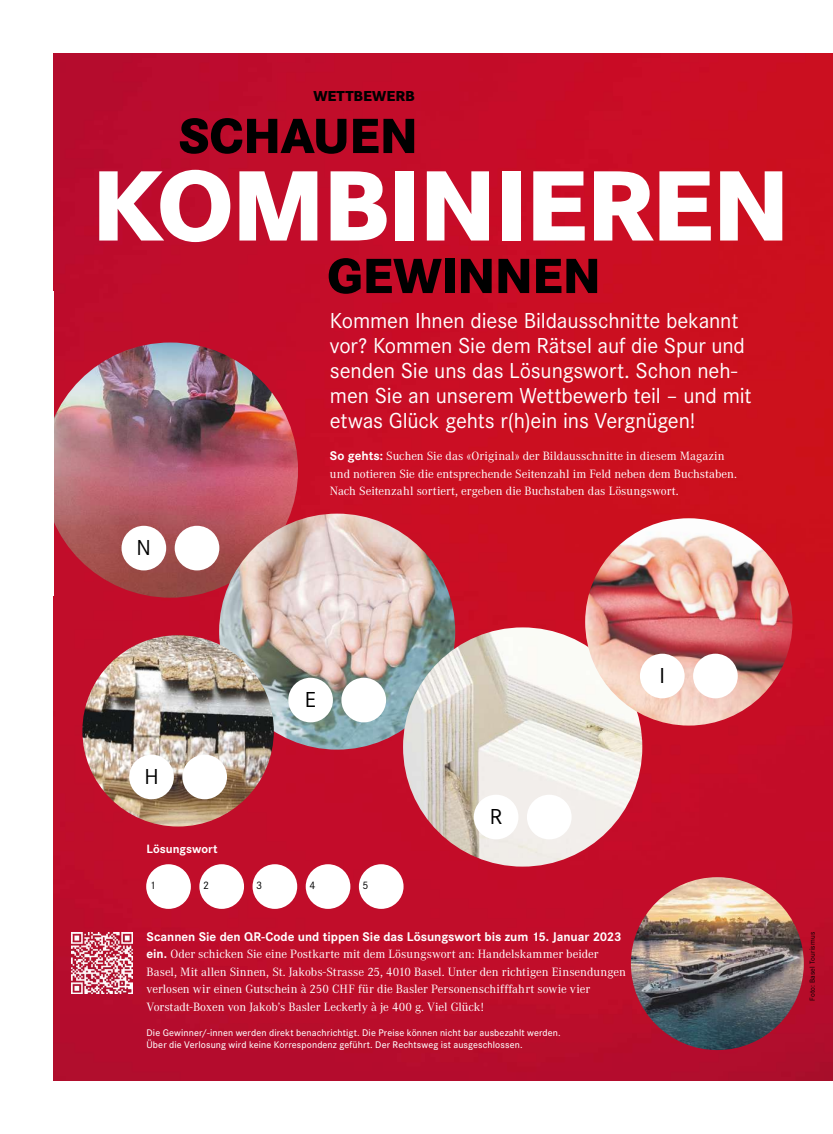
<style>
.page{position:relative;width:833px;height:1134px;background:#fff}
.page>*{position:absolute;margin:0;border:0;box-sizing:border-box;transform-origin:0 0}
.t1{font:800 103.75px "Corporate S Pro";letter-spacing:-.025em;color:#fff}
.t2{font:800 51.25px "Corporate S Pro";letter-spacing:-.015em;color:#000}
.t3{font:22.5px/25px "Corporate S Pro";letter-spacing:-.005em;color:#fff}
.t4{font:22.5px "Corporate S Pro";color:#000}
.t5{font:800 15px "Corporate S Pro";letter-spacing:-.005em;color:#000}
.t6{font:700 13.12px "Corporate S Pro";color:#fff}
.t7{font:12.5px/17.5px "Corporate A Pro";letter-spacing:-.005em;color:#fff}
.t8{font:700 12.5px "Corporate S Pro";color:#fff}
.t9{font:11.25px "Corporate S Pro";color:#000}
.t10{font:500 10px/12.5px "Corporate S Pro";letter-spacing:.01em;color:#fff}
.t11{font:7.5px "Corporate S Pro";letter-spacing:.02em;color:#000}
.s1{font-family:"Corporate S Pro";font-weight:700;font-size:13.12px}
</style>
<div class="page">
<img style="left:53px;top:53px;width:780px;height:1028px">
<img style="left:43px;top:342px;width:255px;height:256px;border-radius:128px">
<div style="left:121px;top:526px;width:45px;height:44px;background:#fff;border-radius:50%"></div>
<div style="left:175px;top:526px;width:44px;height:44px;background:#fff;border-radius:50%"></div>
<div style="left:146px;top:864px;width:45px;height:45px;background:#fff;border-radius:50%"></div>
<div style="left:199px;top:864px;width:45px;height:45px;background:#fff;border-radius:50%"></div>
<div style="left:252px;top:864px;width:45px;height:45px;background:#fff;border-radius:50%"></div>
<div style="left:306px;top:864px;width:44px;height:45px;background:#fff;border-radius:50%"></div>
<div style="left:359px;top:864px;width:44px;height:45px;background:#fff;border-radius:50%"></div>
<div style="left:0;top:291px;width:53px;height:305px;background:#fff"></div>
<img style="left:219px;top:514px;width:236px;height:236px;border-radius:118px">
<div style="left:288px;top:678px;width:45px;height:44px;background:#fff;border-radius:50%"></div>
<div style="left:341px;top:678px;width:45px;height:44px;background:#fff;border-radius:50%"></div>
<img style="left:82px;top:635px;width:192px;height:191px;border-radius:96px">
<div style="left:129px;top:755px;width:45px;height:44px;background:#fff;border-radius:50%"></div>
<div style="left:182px;top:755px;width:45px;height:44px;background:#fff;border-radius:50%"></div>
<img style="left:403px;top:627px;width:239px;height:240px;border-radius:120px">
<div style="left:474px;top:795px;width:44px;height:44px;background:#fff;border-radius:50%"></div>
<div style="left:527px;top:795px;width:44px;height:44px;background:#fff;border-radius:50%"></div>
<img style="left:585px;top:518px;width:207px;height:207px;border-radius:104px">
<div style="left:640px;top:654px;width:44px;height:44px;background:#fff;border-radius:50%"></div>
<div style="left:693px;top:654px;width:44px;height:44px;background:#fff;border-radius:50%"></div>
<img style="left:631px;top:877px;width:172px;height:173px;border-radius:86px">
<img style="left:72px;top:933px;width:60px;height:60px">
<p class="t5" style="left:313px;top:83px;width:103px">WETTBEWERB</p>
<h2 class="t2" style="left:178px;top:94px;width:241px">SCHAUEN</h2>
<h1 class="t1" style="left:91px;top:122px;width:700px">KOMBINIEREN</h1>
<h2 class="t2" style="left:327px;top:234px;width:275px">GEWINNEN</h2>
<h3 class="t4" style="left:137px;top:531px;width:16px">N</h3>
<h3 class="t3" style="left:330px;top:306px;width:423px">Kommen Ihnen diese Bildausschnitte bekannt vor? Kommen Sie dem Rätsel auf die Spur und senden Sie uns das Lösungswort. Schon neh&shy;men Sie an unserem Wettbewerb teil – und mit etwas Glück gehts r(h)ein ins Vergnügen!</h3>
<p class="t7" style="left:330px;top:447px;width:408px"><span class="s1">So gehts:</span> Suchen Sie das «Original» der Bildausschnitte in diesem Magazin und notieren Sie die entsprechende Seitenzahl im Feld neben dem Buchstaben.<br>Nach Seitenzahl sortiert, ergeben die Buchstaben das Lösungswort.</p>
<h3 class="t4" style="left:144px;top:760px;width:16px">H</h3>
<p class="t8" style="left:146px;top:839px;width:73px">Lösungswort</p>
<h3 class="t4" style="left:305px;top:683px;width:13px">E</h3>
<p class="t9" style="left:150px;top:877px;width:7px">1</p>
<p class="t9" style="left:203px;top:877px;width:7px">2</p>
<p class="t9" style="left:256px;top:877px;width:7px">3</p>
<p class="t9" style="left:309px;top:877px;width:7px">4</p>
<p class="t9" style="left:362px;top:877px;width:7px">5</p>
<h3 class="t4" style="left:490px;top:800px;width:14px">R</h3>
<p class="t6" style="left:146px;top:926px;width:476px">Scannen Sie den QR-Code und tippen Sie das Lösungswort bis zum 15. Januar 2023</p>
<p class="t7" style="left:146px;top:945px;width:481px"><span class="s1">ein.</span> Oder schicken Sie eine Postkarte mit dem Lösungswort an: Handelskammer beider Basel, Mit allen Sinnen, St. Jakobs-Strasse 25, 4010 Basel. Unter den richtigen Einsendungen verlosen wir einen Gutschein à 250 CHF für die Basler Personenschifffahrt sowie vier Vorstadt-Boxen von Jakob’s Basler Leckerly à je 400 g. Viel Glück!</p>
<p class="t10" style="left:146px;top:1025px;width:416px">Die Gewinner/-innen werden direkt benachrichtigt. Die Preise können nicht bar ausbezahlt werden.<br>Über die Verlosung wird keine Korrespondenz geführt. Der Rechtsweg ist ausgeschlossen.</p>
<h3 class="t4" style="left:659px;top:659px;width:7px">I</h3>
<p class="t11" style="left:807px;top:1001px;width:70px;rotate:-90deg">Foto: Basel Tourismus</p>
</div>
